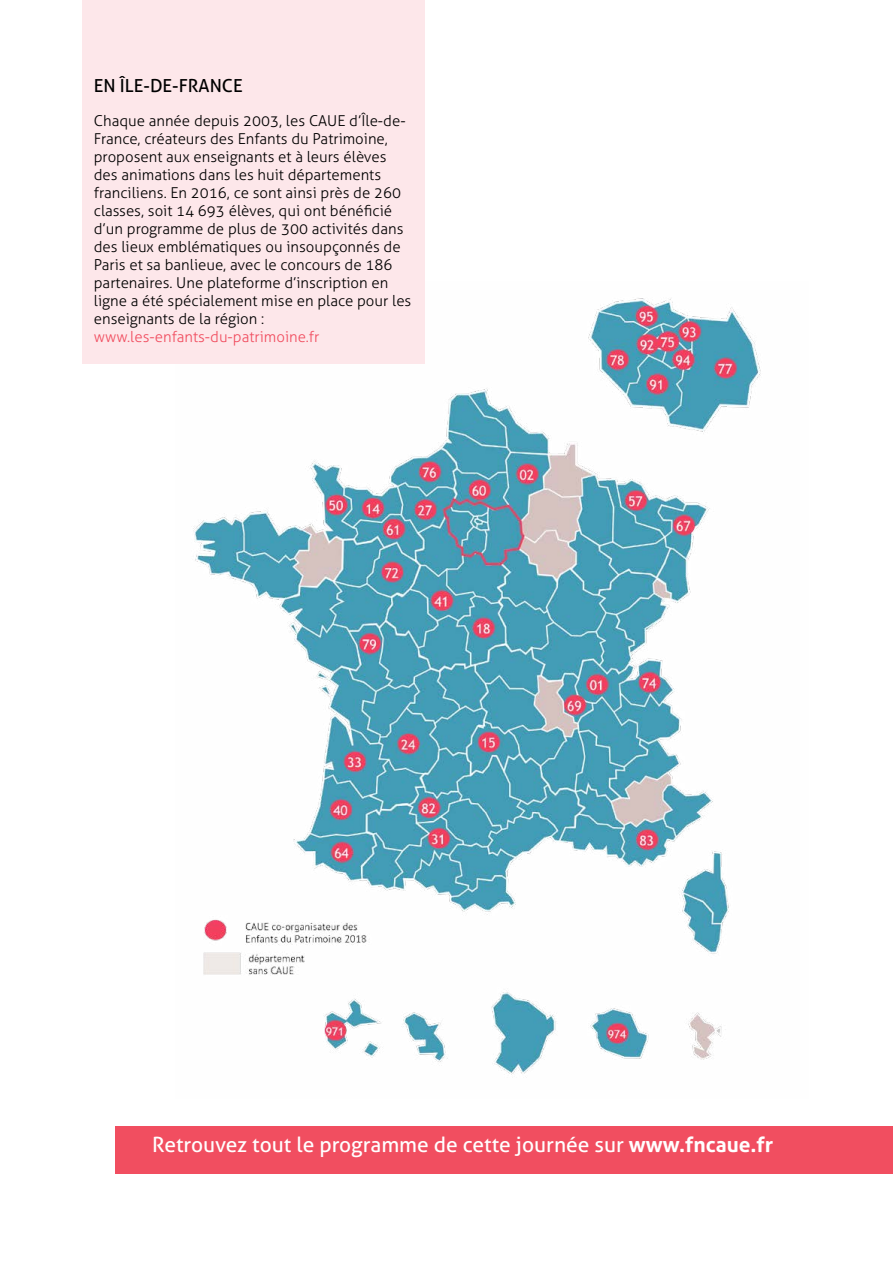
<style>
.page{position:relative;width:893px;height:1263px;background:#fff}
.page>*{position:absolute;margin:0;border:0;box-sizing:border-box;transform-origin:0 0}
.t1{font:21px "Aller";color:#fff}
.t2{font:18px "Aller";color:#000}
.t3{font:300 15px/18px "Aller";color:#000}
.t4{font:300 15px "Aller";color:#f14e60}
.s1{font-weight:700}
</style>
<div class="page">
<div style="left:116px;top:1126px;width:777px;height:48px;background:#f14e60"></div>
<img style="left:176px;top:281px;width:585px;height:794px">
<div style="left:82px;top:0;width:342px;height:363px;background:#fde7ea"></div>
<p class="t2" style="left:94px;top:74px;width:150px">EN ÎLE-DE-FRANCE</p>
<p class="t3" style="left:94px;top:112px;width:319px">Chaque année depuis 2003, les CAUE d’Île-de-France, créateurs des Enfants du Patrimoine, proposent aux enseignants et à leurs élèves des animations dans les huit départements franciliens. En 2016, ce sont ainsi près de 260 classes, soit 14 693 élèves, qui ont bénéficié d’un programme de plus de 300 activités dans des lieux emblématiques ou insoupçonnés de Paris et sa banlieue, avec le concours de 186 partenaires. Une plateforme d’inscription en ligne a été spécialement mise en place pour les enseignants de la région :</p>
<p class="t4" style="left:94px;top:328px;width:227px">www.les-enfants-du-patrimoine.fr</p>
<h1 class="t1" style="left:152px;top:1132px;width:623px">Retrouvez tout le programme de cette journée sur <span class="s1">www.fncaue.fr</span></h1>
</div>
